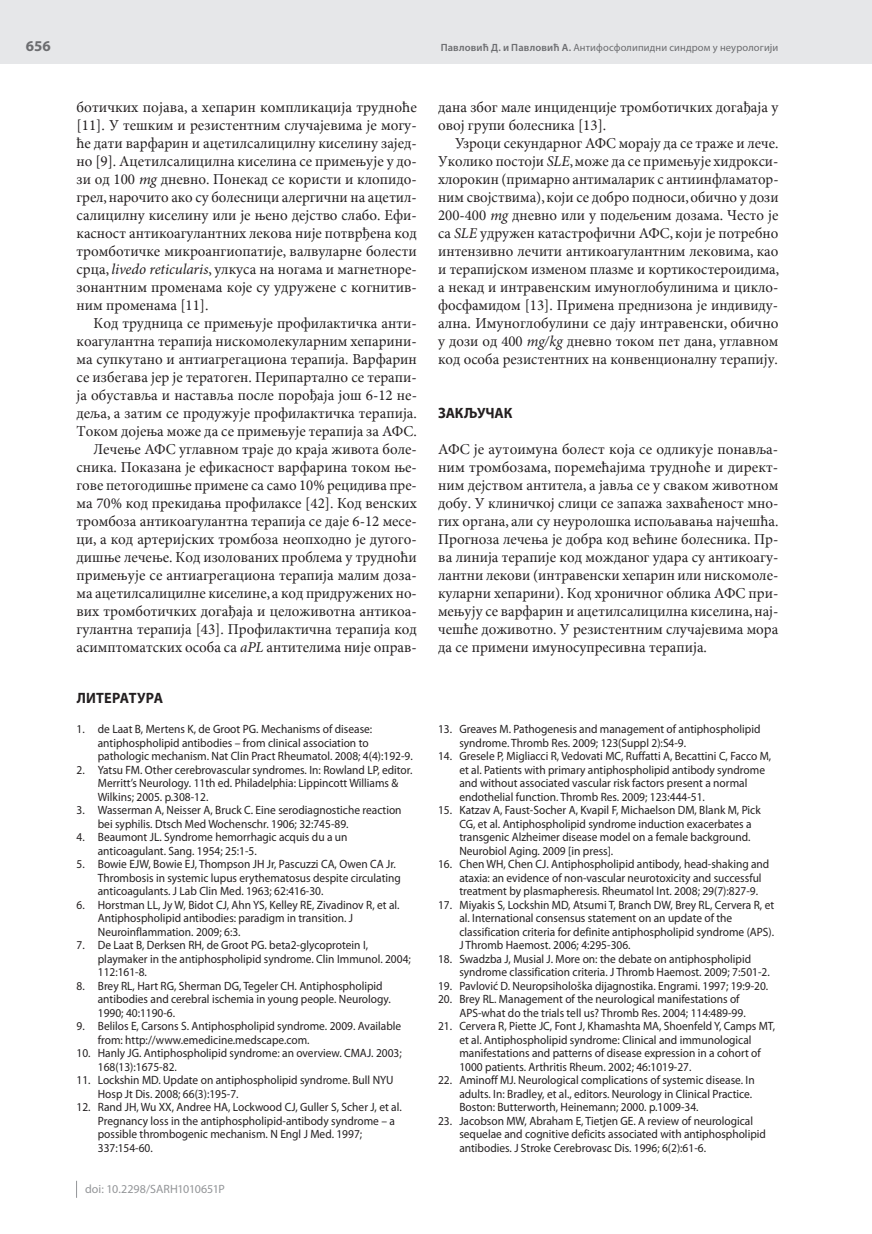
<style>
.page{position:relative;width:872px;height:1234px;background:#fff}
.page>*{position:absolute;margin:0;border:0;box-sizing:border-box;transform-origin:0 0}
.t1{font:15px/18px "Minion Pro Cyrilic";color:#231f20;text-align:justify}
.t2{font:700 15px "Myriad Pro";letter-spacing:.015em;color:#231f20;scale:.95 1}
.t3{font:700 15px "Myriad Pro Cyrilic";letter-spacing:-.01em;color:#231f20;scale:.95 1}
.t4{font:700 15px "Myriad Pro";color:#6c6d70}
.t5{font:12px/13.5px "Myriad Pro";color:#231f20;scale:.95 1}
.t6{font:12px "Myriad Pro";letter-spacing:-.005em;color:#939598}
.t7{font:10.5px "Myriad Pro";letter-spacing:.015em;color:#6c6d70}
.s1{font-family:"Minion Pro";font-style:italic}
.s2{font-weight:600}
</style>
<div class="page">
<div style="left:0;top:0;width:872px;height:64px;background:#e6e7e9"></div>
<svg style="left:76px;top:1180px;width:1px;height:17px"></svg>
<p class="t4" style="left:26px;top:36px;width:26px">656</p>
<p class="t1" style="left:77px;top:98px;width:342px">botičkih pojava, a heparin komplikacija trudnoće [11]. U teškim i rezistentnim slučajevima je mogu&shy;će dati varfarin i acetilsalicilnu kiselinu zajed&shy;no [9]. Acetilsalicilna kiselina se primewuje u do&shy;zi od 100 <span class="s1">mg</span> dnevno. Ponekad se koristi i klopido&shy;grel, naročito ako su bolesnici alergični na acetil&shy;salicilnu kiselinu ili je weno dejstvo slabo. Efi&shy;kasnost antikoagulantnih lekova nije potvrđena kod trombotičke mikroangiopatije, valvularne bolesti srca, <span class="s1">livedo reticularis</span>, ulkusa na nogama i magnetnore&shy;zonantnim promenama koje su udružene s kognitiv&shy;nim promenama [11].</p>
<p class="t1" style="left:77px;top:314px;width:342px;text-align:right">Kod trudnica se primewuje profilaktička anti&shy;koagulantna terapija niskomolekularnim heparini&shy;ma supkutano i antiagregaciona terapija. Varfarin se izbegava jer je teratogen. Peripartalno se terapi&shy;ja obustavqa i nastavqa posle porođaja još 6-12 ne&shy;deqa, a zatim se produžuje profilaktička terapija.<br>Tokom dojewa može da se primewuje terapija za AFS.<br>Lečewe AFS uglavnom traje do kraja života bole&shy;snika. Pokazana je efikasnost varfarina tokom we&shy;gove petogodišwe primene sa samo 10% recidiva pre&shy;ma 70% kod prekidawa profilakse [42]. Kod venskih tromboza antikoagulantna terapija se daje 6-12 mese&shy;ci, a kod arterijskih tromboza neophodno je dugogo&shy;dišwe lečewe. Kod izolovanih problema u trudnoći primewuje se antiagregaciona terapija malim doza&shy;ma acetilsalicilne kiseline, a kod pridruženih no&shy;vih trombotičkih događaja i celoživotna antikoa&shy;gulantna terapija [43]. Profilaktična terapija kod asimptomatskih osoba sa <span class="s1">aPL</span> antitelima nije oprav-</p>
<p class="t2" style="left:77px;top:687px;width:93px">ЛИТЕРАТУРА</p>
<p class="t5" style="left:98px;top:722px;width:333px;text-indent:-21px">1. de Laat B, Mertens K, de Groot PG. Mechanisms of disease: antiphospholipid antibodies – from clinical association to pathologic mechanism. Nat Clin Pract Rheumatol. 2008; 4(4):192-9.</p>
<p class="t5" style="left:98px;top:762px;width:332px;text-indent:-21px">2. Yatsu FM. Other cerebrovascular syndromes. In: Rowland LP, editor.<br>Merritt’s Neurology. 11th ed. Philadelphia: Lippincott Williams &amp;<br>Wilkins; 2005. p.308-12.</p>
<p class="t5" style="left:98px;top:803px;width:321px;text-indent:-21px">3. Wasserman A, Neisser A, Bruck C. Eine serodiagnostiche reaction bei syphilis. Dtsch Med Wochenschr. 1906; 32:745-89.</p>
<p class="t5" style="left:98px;top:830px;width:264px;text-indent:-21px">4. Beaumont JL. Syndrome hemorrhagic acquis du a un anticoagulant. Sang. 1954; 25:1-5.</p>
<p class="t5" style="left:98px;top:857px;width:320px;text-indent:-21px">5. Bowie EJW, Bowie EJ, Thompson JH Jr, Pascuzzi CA, Owen CA Jr.<br>Thrombosis in systemic lupus erythematosus despite circulating anticoagulants. J Lab Clin Med. 1963; 62:416-30.</p>
<p class="t5" style="left:98px;top:897px;width:319px;text-indent:-21px">6. Horstman LL, Jy W, Bidot CJ, Ahn YS, Kelley RE, Zivadinov R, et al.<br>Antiphospholipid antibodies: paradigm in transition. J<br>Neuroinflammation. 2009; 6:3.</p>
<p class="t5" style="left:98px;top:938px;width:331px;text-indent:-21px">7. De Laat B, Derksen RH, de Groot PG. beta2-glycoprotein I, playmaker in the antiphospholipid syndrome. Clin Immunol. 2004;<br>112:161-8.</p>
<p class="t5" style="left:98px;top:978px;width:310px;text-indent:-21px">8. Brey RL, Hart RG, Sherman DG, Tegeler CH. Antiphospholipid antibodies and cerebral ischemia in young people. Neurology.<br>1990; 40:1190-6.</p>
<p class="t5" style="left:98px;top:1019px;width:321px;text-indent:-21px">9. Belilos E, Carsons S. Antiphospholipid syndrome. 2009. Available from: http://www.emedicine.medscape.com.</p>
<p class="t5" style="left:98px;top:1046px;width:321px;text-indent:-21px">10. Hanly JG. Antiphospholipid syndrome: an overview. CMAJ. 2003;<br>168(13):1675-82.</p>
<p class="t5" style="left:98px;top:1073px;width:313px;text-indent:-21px">11. Lockshin MD. Update on antiphospholipid syndrome. Bull NYU<br>Hosp Jt Dis. 2008; 66(3):195-7.</p>
<p class="t5" style="left:98px;top:1100px;width:321px;text-indent:-21px">12. Rand JH, Wu XX, Andree HA, Lockwood CJ, Guller S, Scher J, et al.<br>Pregnancy loss in the antiphospholipid-antibody syndrome – a possible thrombogenic mechanism. N Engl J Med. 1997; 337:154-60.</p>
<p class="t6" style="left:85px;top:1181px;width:141px">doi: 10.2298/SARH1010651P</p>
<p class="t7" style="left:440px;top:41px;width:339px"><span class="s2">Павловић Д. и Павловић А.</span> Антифосфолипидни синдром у неурологији</p>
<p class="t1" style="left:438px;top:98px;width:342px">dana zbog male incidencije trombotičkih događaja u ovoj grupi bolesnika [13].</p>
<p class="t1" style="left:438px;top:134px;width:342px;text-indent:17px">Uzroci sekundarnog AFS moraju da se traže i leče.<br>Ukoliko postoji <span class="s1">SLE</span>, može da se primewuje hidroksi&shy;hlorokin (primarno antimalarik s antiinflamator&shy;nim svojstvima), koji se dobro podnosi, obično u dozi 200-400 <span class="s1">mg</span> dnevno ili u podeqenim dozama. Često je sa <span class="s1">SLE</span> udružen katastrofični AFS, koji je potrebno intenzivno lečiti antikoagulantnim lekovima, kao i terapijskom izmenom plazme i kortikosteroidima, a nekad i intravenskim imunoglobulinima i ciklo&shy;fosfamidom [13]. Primena prednizona je individu&shy;alna. Imunoglobulini se daju intravenski, obično u dozi od 400 <span class="s1">mg/kg</span> dnevno tokom pet dana, uglavnom kod osoba rezistentnih na konvencionalnu terapiju.</p>
<p class="t3" style="left:438px;top:404px;width:80px">ZAKQUČAK</p>
<p class="t1" style="left:438px;top:440px;width:342px">AFS je autoimuna bolest koja se odlikuje ponavqa&shy;nim trombozama, poremećajima trudnoće i direkt&shy;nim dejstvom antitela, a javqa se u svakom životnom dobu. U kliničkoj slici se zapaža zahvaćenost mno&shy;gih organa, ali su neurološka ispoqavawa najčešća.<br>Prognoza lečewa je dobra kod većine bolesnika. Pr&shy;va linija terapije kod moždanog udara su antikoagu&shy;lantni lekovi (intravenski heparin ili niskomole&shy;kularni heparini). Kod hroničnog oblika AFS pri&shy;mewuju se varfarin i acetilsalicilna kiselina, naj&shy;češće doživotno. U rezistentnim slučajevima mora da se primeni imunosupresivna terapija.</p>
<p class="t5" style="left:459px;top:722px;width:318px;text-indent:-21px">13. Greaves M. Pathogenesis and management of antiphospholipid syndrome. Thromb Res. 2009; 123(Suppl 2):S4-9.</p>
<p class="t5" style="left:459px;top:749px;width:330px;text-indent:-21px">14. Gresele P, Migliacci R, Vedovati MC, Ruffatti A, Becattini C, Facco M, et al. Patients with primary antiphospholipid antibody syndrome and without associated vascular risk factors present a normal endothelial function. Thromb Res. 2009; 123:444-51.</p>
<p class="t5" style="left:459px;top:803px;width:319px;text-indent:-21px">15. Katzav A, Faust-Socher A, Kvapil F, Michaelson DM, Blank M, Pick CG, et al. Antiphospholipid syndrome induction exacerbates a transgenic Alzheimer disease model on a female background.<br>Neurobiol Aging. 2009 [in press].</p>
<p class="t5" style="left:459px;top:857px;width:328px;text-indent:-21px">16. Chen WH, Chen CJ. Antiphospholipid antibody, head-shaking and ataxia: an evidence of non-vascular neurotoxicity and successful treatment by plasmapheresis. Rheumatol Int. 2008; 29(7):827-9.</p>
<p class="t5" style="left:459px;top:897px;width:333px;text-indent:-21px">17. Miyakis S, Lockshin MD, Atsumi T, Branch DW, Brey RL, Cervera R, et al. International consensus statement on an update of the classification criteria for definite antiphospholipid syndrome (APS).<br>J Thromb Haemost. 2006; 4:295-306.</p>
<p class="t5" style="left:459px;top:951px;width:328px;text-indent:-21px">18. Swadzba J, Musial J. More on: the debate on antiphospholipid syndrome classification criteria. J Thromb Haemost. 2009; 7:501-2.</p>
<p class="t5" style="left:438px;top:978px;width:349px">19. Pavlović D. Neuropsihološka dijagnostika. Engrami. 1997; 19:9-20.</p>
<p class="t5" style="left:459px;top:992px;width:303px;text-indent:-21px">20. Brey RL. Management of the neurological manifestations of<br>APS-what do the trials tell us? Thromb Res. 2004; 114:489-99.</p>
<p class="t5" style="left:459px;top:1019px;width:334px;text-indent:-21px">21. Cervera R, Piette JC, Font J, Khamashta MA, Shoenfeld Y, Camps MT, et al. Antiphospholipid syndrome: Clinical and immunological manifestations and patterns of disease expression in a cohort of 1000 patients. Arthritis Rheum. 2002; 46:1019-27.</p>
<p class="t5" style="left:459px;top:1073px;width:312px;text-indent:-21px">22. Aminoff MJ. Neurological complications of systemic disease. In adults. In: Bradley, et al., editors. Neurology in Clinical Practice.<br>Boston: Butterworth, Heinemann; 2000. p.1009-34.</p>
<p class="t5" style="left:459px;top:1113px;width:324px;text-indent:-21px">23. Jacobson MW, Abraham E, Tietjen GE. A review of neurological sequelae and cognitive deficits associated with antiphospholipid antibodies. J Stroke Cerebrovasc Dis. 1996; 6(2):61-6.</p>
</div>
